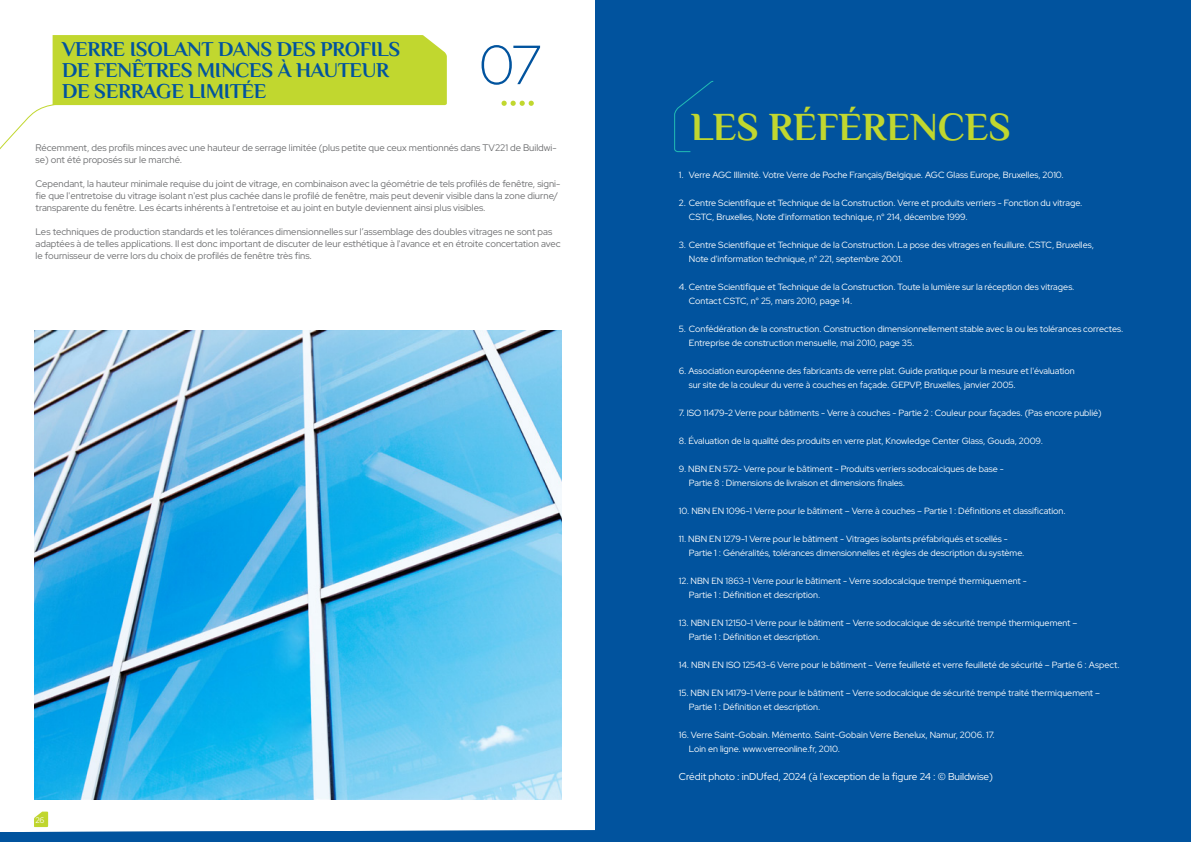
<style>
.page{position:relative;width:1191px;height:842px;background:#fff}
.page>*{position:absolute;margin:0;border:0;box-sizing:border-box;transform-origin:0 0}
.t1{font:300 55px "Red Hat Display";color:#01539e}
.t2{font:39.6px "El Messiri";color:#c1d72f}
.t3{font:21px/21px "El Messiri";letter-spacing:-.015em;color:#01539e}
.t4{font:300 10px "Red Hat Display";color:#fff}
.t5{font:300 9.5px/12px "Red Hat Display";color:#6d6e70}
.t6{font:300 9px/14px "Red Hat Display";color:#fff}
.t7{font:300 8px "Red Hat Display";color:#fff}
</style>
<div class="page">
<svg style="left:0;top:811px;width:595px;height:31px"></svg>
<div style="left:595px;top:0;width:596px;height:842px;background:#01539e"></div>
<svg style="left:501px;top:101px;width:33px;height:5px"></svg>
<svg style="left:674px;top:81px;width:40px;height:72px"></svg>
<img style="left:34px;top:330px;width:527px;height:469px">
<svg style="left:0;top:35px;width:447px;height:115px"></svg>
<p class="t3" style="left:62px;top:39px;width:340px">VERRE ISOLANT DANS DES PROFILS<br>DE FENÊTRES MINCES À HAUTEUR<br>DE SERRAGE LIMITÉE</p>
<p class="t1" style="left:479px;top:29px;width:64px">07</p>
<p class="t5" style="left:36px;top:142px;width:523px">Récemment, des profils minces avec une hauteur de serrage limitée (plus petite que ceux mentionnés dans TV221 de Buildwi&shy;se) ont été proposés sur le marché.</p>
<p class="t5" style="left:36px;top:178px;width:526px">Cependant, la hauteur minimale requise du joint de vitrage, en combinaison avec la géométrie de tels profilés de fenêtre, signi&shy;fie que l'entretoise du vitrage isolant n'est plus cachée dans le profilé de fenêtre, mais peut devenir visible dans la zone diurne/ transparente du fenêtre. Les écarts inhérents à l'entretoise et au joint en butyle deviennent ainsi plus visibles.</p>
<p class="t5" style="left:36px;top:226px;width:526px">Les techniques de production standards et les tolérances dimensionnelles sur l’assemblage des doubles vitrages ne sont pas adaptées à de telles applications. Il est donc important de discuter de leur esthétique à l'avance et en étroite concertation avec le fournisseur de verre lors du choix de profilés de fenêtre très fins.</p>
<p class="t7" style="left:36px;top:815px;width:10px">26</p>
<p class="t2" style="left:691px;top:100px;width:321px">LES RÉFÉRENCES</p>
<p class="t6" style="left:679px;top:167px;width:386px">1. Verre AGC Illimité. Votre Verre de Poche Français/Belgique. AGC Glass Europe, Bruxelles, 2010.</p>
<p class="t6" style="left:689px;top:195px;width:395px;text-indent:-10px">2. Centre Scientifique et Technique de la Construction. Verre et produits verriers - Fonction du vitrage.<br>CSTC, Bruxelles, Note d'information technique, n° 214, décembre 1999.</p>
<p class="t6" style="left:689px;top:237px;width:407px;text-indent:-10px">3. Centre Scientifique et Technique de la Construction. La pose des vitrages en feuillure. CSTC, Bruxelles,<br>Note d'information technique, n° 221, septembre 2001.</p>
<p class="t6" style="left:689px;top:279px;width:387px;text-indent:-10px">4. Centre Scientifique et Technique de la Construction. Toute la lumière sur la réception des vitrages.<br>Contact CSTC, n° 25, mars 2010, page 14.</p>
<p class="t6" style="left:689px;top:321px;width:436px;text-indent:-10px">5. Confédération de la construction. Construction dimensionnellement stable avec la ou les tolérances correctes.<br>Entreprise de construction mensuelle, mai 2010, page 35.</p>
<p class="t6" style="left:689px;top:363px;width:387px;text-indent:-10px">6. Association européenne des fabricants de verre plat. Guide pratique pour la mesure et l'évaluation sur site de la couleur du verre à couches en façade. GEPVP, Bruxelles, janvier 2005.</p>
<p class="t6" style="left:679px;top:405px;width:424px">7. ISO 11479-2 Verre pour bâtiments - Verre à couches - Partie 2 : Couleur pour façades. (Pas encore publié)</p>
<p class="t6" style="left:679px;top:433px;width:366px">8. Évaluation de la qualité des produits en verre plat, Knowledge Center Glass, Gouda, 2009.</p>
<p class="t6" style="left:689px;top:461px;width:316px;text-indent:-10px">9. NBN EN 572- Verre pour le bâtiment - Produits verriers sodocalciques de base -<br>Partie 8 : Dimensions de livraison et dimensions finales.</p>
<p class="t6" style="left:679px;top:503px;width:388px">10. NBN EN 1096-1 Verre pour le bâtiment – Verre à couches – Partie 1 : Définitions et classification.</p>
<p class="t6" style="left:689px;top:531px;width:337px;text-indent:-10px">11. NBN EN 1279-1 Verre pour le bâtiment - Vitrages isolants préfabriqués et scellés -<br>Partie 1 : Généralités, tolérances dimensionnelles et règles de description du système.</p>
<p class="t6" style="left:689px;top:573px;width:339px;text-indent:-10px">12. NBN EN 1863-1 Verre pour le bâtiment - Verre sodocalcique trempé thermiquement -<br>Partie 1 : Définition et description.</p>
<p class="t6" style="left:689px;top:615px;width:390px;text-indent:-10px">13. NBN EN 12150-1 Verre pour le bâtiment – Verre sodocalcique de sécurité trempé thermiquement –<br>Partie 1 : Définition et description.</p>
<p class="t6" style="left:679px;top:657px;width:442px">14. NBN EN ISO 12543-6 Verre pour le bâtiment – Verre feuilleté et verre feuilleté de sécurité – Partie 6 : Aspect.</p>
<p class="t6" style="left:689px;top:685px;width:413px;text-indent:-10px">15. NBN EN 14179-1 Verre pour le bâtiment – Verre sodocalcique de sécurité trempé traité thermiquement –<br>Partie 1 : Définition et description.</p>
<p class="t6" style="left:689px;top:727px;width:307px;text-indent:-10px">16. Verre Saint-Gobain. Mémento. Saint-Gobain Verre Benelux, Namur, 2006. 17.<br>Loin en ligne. www.verreonline.fr, 2010.</p>
<p class="t4" style="left:679px;top:770px;width:316px">Crédit photo : inDUfed, 2024 (à l'exception de la figure 24 : © Buildwise)</p>
</div>
